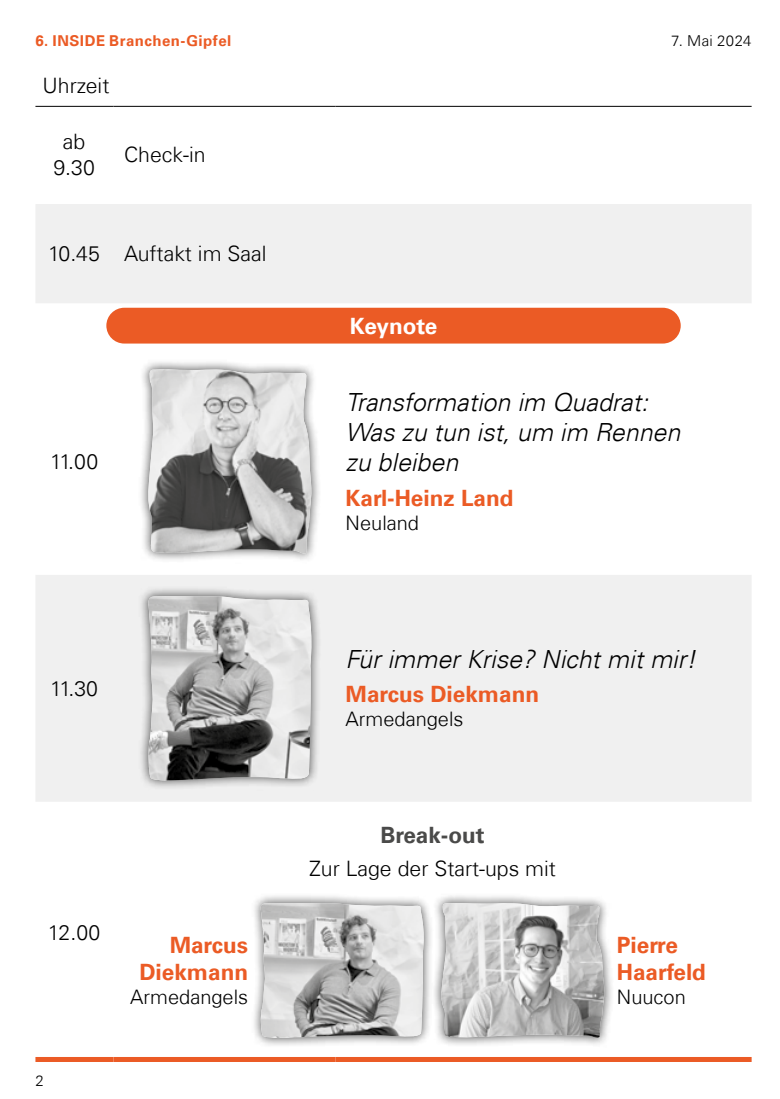
<style>
.page{position:relative;width:780px;height:1099px;background:#fff}
.page>*{position:absolute;margin:0;border:0;box-sizing:border-box;transform-origin:0 0}
.t1{font:italic 300 25px/30px "Univers Com 45";color:#000}
.t2{font:700 22.5px/27px "Univers Com 65";color:#eb5b25;text-align:right}
.t3{font:700 22.5px "Univers Com 65";color:#4a4a49}
.t4{font:700 22.5px "Univers Com 65";letter-spacing:-.01em;color:#fff}
.t5{font:300 21.25px/25.5px "Univers Com 45";color:#000;text-align:center}
.t6{font:300 20px "Univers Com 45";color:#000}
.t7{font:700 15px "Univers Com 65";letter-spacing:.03em;color:#eb5b25}
.t8{font:300 15px "Univers Com 45";letter-spacing:.03em;color:#000}
</style>
<div class="page">
<svg style="left:35px;top:105px;width:716px;height:1px"></svg>
<svg style="left:36px;top:204px;width:715px;height:597px;fill:#f0f0f0"></svg>
<div style="left:35px;top:345px;width:78px;height:5px;background:#fff"></div>
<div style="left:113px;top:345px;width:222px;height:5px;background:#fff"></div>
<div style="left:335px;top:345px;width:416px;height:5px;background:#fff"></div>
<div style="left:35px;top:1056px;width:78px;height:5px;background:#eb5b25"></div>
<div style="left:113px;top:1056px;width:222px;height:5px;background:#eb5b25"></div>
<div style="left:335px;top:1056px;width:416px;height:5px;background:#eb5b25"></div>
<hr style="left:35px;top:106px;width:78px;height:1px;background:#000">
<hr style="left:113px;top:106px;width:222px;height:1px;background:#000">
<hr style="left:335px;top:106px;width:416px;height:1px;background:#000">
<div style="left:106px;top:308px;width:574px;height:35px;background:#eb5b25;border-radius:18px"></div>
<div style="left:138px;top:359px;width:183px;height:204px;background:#000;opacity:.69"></div>
<img style="left:147px;top:369px;width:164px;height:185px">
<div style="left:138px;top:586px;width:184px;height:204px;background:#000;opacity:.69"></div>
<img style="left:147px;top:596px;width:166px;height:184px">
<div style="left:250px;top:893px;width:184px;height:154px;background:#000;opacity:.69"></div>
<img style="left:259px;top:903px;width:167px;height:134px">
<div style="left:431px;top:893px;width:183px;height:154px;background:#000;opacity:.69"></div>
<img style="left:440px;top:903px;width:164px;height:134px">
<p class="t7" style="left:35px;top:32px;width:197px">6. INSIDE Branchen-Gipfel</p>
<p class="t8" style="left:671px;top:32px;width:82px">7. Mai 2024</p>
<p class="t5" style="left:43px;top:73px;width:68px">Uhrzeit</p>
<p class="t5" style="left:53px;top:129px;width:43px">ab<br>9.30</p>
<p class="t5" style="left:124px;top:142px;width:83px">Check-in</p>
<p class="t5" style="left:48px;top:241px;width:220px">10.45 Auftakt im Saal</p>
<p class="t5" style="left:50px;top:449px;width:50px">11.00</p>
<p class="t4" style="left:350px;top:312px;width:89px">Keynote</p>
<p class="t1" style="left:345px;top:387px;width:336px">Transformation im Quadrat:<br>Was zu tun ist, um im Rennen zu bleiben</p>
<p class="t2" style="left:345px;top:484px;width:169px">Karl-Heinz Land</p>
<p class="t6" style="left:345px;top:510px;width:75px">Neuland</p>
<p class="t5" style="left:50px;top:675px;width:49px">11.30</p>
<p class="t5" style="left:48px;top:919px;width:54px">12.00</p>
<p class="t8" style="left:35px;top:1071px;width:10px">2</p>
<p class="t2" style="left:139px;top:931px;width:110px">Marcus<br>Diekmann</p>
<p class="t6" style="left:130px;top:984px;width:119px">Armedangels</p>
<p class="t1" style="left:345px;top:644px;width:352px">Für immer Krise? Nicht mit mir!</p>
<p class="t2" style="left:345px;top:681px;width:195px">Marcus Diekmann</p>
<p class="t6" style="left:345px;top:707px;width:119px">Armedangels</p>
<p class="t3" style="left:380px;top:822px;width:106px">Break-out</p>
<p class="t5" style="left:309px;top:855px;width:248px">Zur Lage der Start-ups mit</p>
<p class="t2" style="left:617px;top:931px;width:91px;text-align:left">Pierre<br>Haarfeld</p>
<p class="t6" style="left:617px;top:984px;width:70px">Nuucon</p>
</div>
